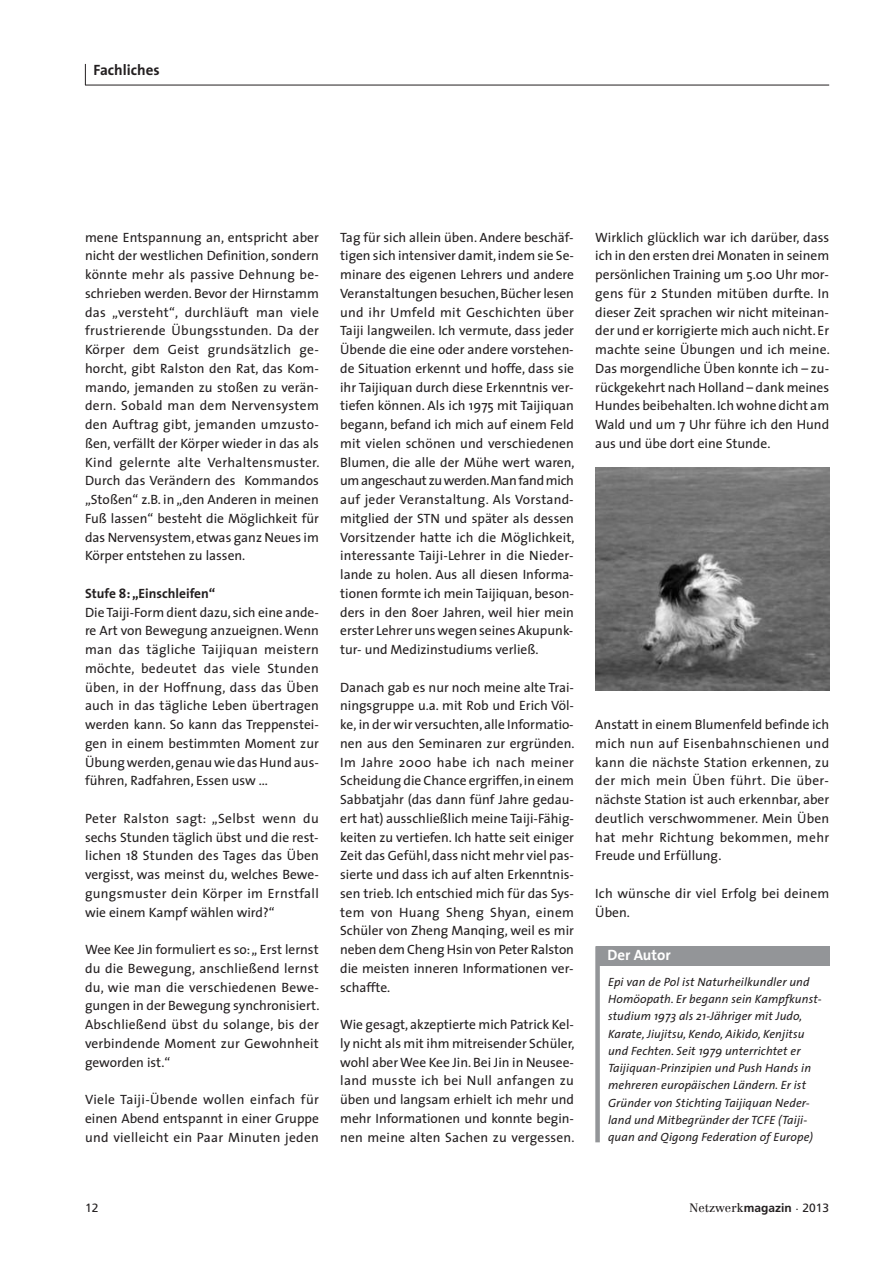
<style>
.page{position:relative;width:893px;height:1263px;background:#fff}
.page>*{position:absolute;margin:0;border:0;box-sizing:border-box;transform-origin:0 0}
.t1{font:700 15px "The Sans";color:#231f20}
.t2{font:700 15px "The Sans";color:#fff}
.t3{font:13.5px/18.8px "The Sans";color:#231f20;text-align:justify}
.t4{font:700 13.5px "The Sans";color:#231f20}
.t5{font:italic 12px/17.2px "The Sans";letter-spacing:.01em;color:#231f20}
.t6{font:12px "Centennial LT Std";color:#231f20}
.t7{font:12px "Frutiger LT Std";color:#231f20}
.s1{font-family:"Frutiger LT Std";font-weight:700}
.s2{font-family:"Frutiger LT Std"}
</style>
<div class="page">
<svg style="left:85px;top:64px;width:1px;height:21px"></svg>
<hr style="left:85px;top:85px;width:744px;height:1px;background:#231f20">
<img style="left:595px;top:467px;width:234px;height:223px">
<div style="left:596px;top:946px;width:233px;height:19px;background:#939598"></div>
<div style="left:595px;top:946px;width:5px;height:196px;background:#939598"></div>
<p class="t1" style="left:94px;top:64px;width:68px">Fachliches</p>
<p class="t3" style="left:85px;top:229px;width:236px">mene Entspannung an, entspricht aber nicht der westlichen Definition, sondern könnte mehr als passive Dehnung be&shy;schrieben werden. Bevor der Hirnstamm das „versteht“, durchläuft man viele frustrierende Übungsstunden. Da der Körper dem Geist grundsätzlich ge&shy;horcht, gibt Ralston den Rat, das Kom&shy;mando, jemanden zu stoßen zu verän&shy;dern. Sobald man dem Nervensystem den Auftrag gibt, jemanden umzusto&shy;ßen, verfällt der Körper wieder in das als Kind gelernte alte Verhaltensmuster.<br>Durch das Verändern des Kommandos „Stoßen“ z.B. in „den Anderen in meinen Fuß lassen“ besteht die Möglichkeit für das Nervensystem, etwas ganz Neues im Körper entstehen zu lassen.</p>
<p class="t4" style="left:85px;top:588px;width:132px">Stufe 8:„Einschleifen“</p>
<p class="t3" style="left:85px;top:604px;width:235px">Die Taiji-Form dient dazu, sich eine ande&shy;re Art von Bewegung anzueignen.Wenn man das tägliche Taijiquan meistern möchte, bedeutet das viele Stunden üben, in der Hoffnung, dass das Üben auch in das tägliche Leben übertragen werden kann. So kann das Treppenstei&shy;gen in einem bestimmten Moment zur Übungwerden,genauwie dasHund aus&shy;führen, Radfahren, Essen usw ...</p>
<p class="t3" style="left:85px;top:810px;width:235px">Peter Ralston sagt: „Selbst wenn du sechs Stunden täglich übst und die rest&shy;lichen 18 Stunden des Tages das Üben vergisst, was meinst du, welches Bewe&shy;gungsmuster dein Körper im Ernstfall wie einem Kampf wählen wird?“</p>
<p class="t3" style="left:85px;top:941px;width:236px">Wee Kee Jin formuliert es so:„ Erst lernst du die Bewegung, anschließend lernst du, wie man die verschiedenen Bewe&shy;gungen in der Bewegung synchronisiert.<br>Abschließend übst du solange, bis der verbindende Moment zur Gewohnheit geworden ist.“</p>
<p class="t3" style="left:85px;top:1091px;width:235px">Viele Taiji-Übende wollen einfach für einen Abend entspannt in einer Gruppe und vielleicht ein Paar Minuten jeden</p>
<p class="t3" style="left:340px;top:229px;width:236px">Tag für sich allein üben. Andere beschäf&shy;tigen sich intensiver damit,indem sie Se&shy;minare des eigenen Lehrers und andere Veranstaltungen besuchen,Bücher lesen und ihr Umfeld mit Geschichten über Taiji langweilen. Ich vermute, dass jeder Übende die eine oder andere vorstehen&shy;de Situation erkennt und hoffe, dass sie ihr Taijiquan durch diese Erkenntnis ver&shy;tiefen können. Als ich 1975 mit Taijiquan begann, befand ich mich auf einem Feld mit vielen schönen und verschiedenen Blumen, die alle der Mühe wert waren, umangeschaut zuwerden.Manfandmich auf jeder Veranstaltung. Als Vorstand&shy;mitglied der STN und später als dessen Vorsitzender hatte ich die Möglichkeit, interessante Taiji-Lehrer in die Nieder&shy;lande zu holen. Aus all diesen Informa&shy;tionen formte ich mein Taijiquan, beson&shy;ders in den 80er Jahren, weil hier mein erster LehrerunswegenseinesAkupunk&shy;tur- und Medizinstudiums verließ.</p>
<p class="t3" style="left:340px;top:679px;width:236px">Danach gab es nur noch meine alte Trai&shy;ningsgruppe u.a. mit Rob und Erich Völ&shy;ke, in der wir versuchten,alle Informatio&shy;nen aus den Seminaren zur ergründen.<br>Im Jahre 2000 habe ich nach meiner Scheidung die Chance ergriffen,in einem Sabbatjahr (das dann fünf Jahre gedau&shy;ert hat) ausschließlich meine Taiji-Fähig&shy;keiten zu vertiefen. Ich hatte seit einiger Zeit das Gefühl,dass nicht mehr viel pas&shy;sierte und dass ich auf alten Erkenntnis&shy;sen trieb. Ich entschied mich für das Sys&shy;tem von Huang Sheng Shyan, einem Schüler von Zheng Manqing, weil es mir neben dem Cheng Hsin von Peter Ralston die meisten inneren Informationen ver&shy;schaffte.</p>
<p class="t3" style="left:340px;top:1016px;width:236px">Wie gesagt, akzeptierte mich Patrick Kel&shy;ly nicht als mit ihm mitreisender Schüler, wohl aberWee Kee Jin. Bei Jin in Neusee&shy;land musste ich bei Null anfangen zu üben und langsam erhielt ich mehr und mehr Informationen und konnte begin&shy;nen meine alten Sachen zu vergessen.</p>
<p class="t3" style="left:595px;top:229px;width:236px">Wirklich glücklich war ich darüber, dass ich in den ersten drei Monaten in seinem persönlichen Training um 5.00 Uhr mor&shy;gens für 2 Stunden mitüben durfte. In dieser Zeit sprachen wir nicht miteinan&shy;der und er korrigierte mich auch nicht. Er machte seine Übungen und ich meine.<br>Das morgendliche Üben konnte ich – zu&shy;rückgekehrt nach Holland – dank meines Hundes beibehalten.Ichwohne dicht am Wald und um 7 Uhr führe ich den Hund aus und übe dort eine Stunde.</p>
<p class="t3" style="left:595px;top:716px;width:235px">Anstatt in einem Blumenfeld befinde ich mich nun auf Eisenbahnschienen und kann die nächste Station erkennen, zu der mich mein Üben führt. Die über&shy;nächste Station ist auch erkennbar, aber deutlich verschwommener. Mein Üben hat mehr Richtung bekommen, mehr Freude und Erfüllung.</p>
<p class="t3" style="left:595px;top:885px;width:235px">Ich wünsche dir viel Erfolg bei deinem<br>Üben.</p>
<p class="t2" style="left:607px;top:949px;width:65px">Der Autor</p>
<p class="t5" style="left:608px;top:974px;width:215px">Epi van de Pol ist Naturheilkundler und Homöopath. Er begann sein Kampfkunst&shy;studium 1973 als 21-Jähriger mit Judo, Karate, Jiujitsu, Kendo, Aikido, Kenjitsu und Fechten. Seit 1979 unterrichtet er Taijiquan-Prinzipien und Push Hands in mehreren europäischen Ländern. Er ist Gründer von Stichting Taijiquan Neder&shy;land und Mitbegründer der TCFE (Taiji&shy;quan and Qigong Federation of Europe)</p>
<p class="t7" style="left:85px;top:1202px;width:15px">12</p>
<p class="t6" style="left:690px;top:1202px;width:141px">Netzwerk<span class="s1">magazin</span> <span class="s2">· 2013</span></p>
</div>
